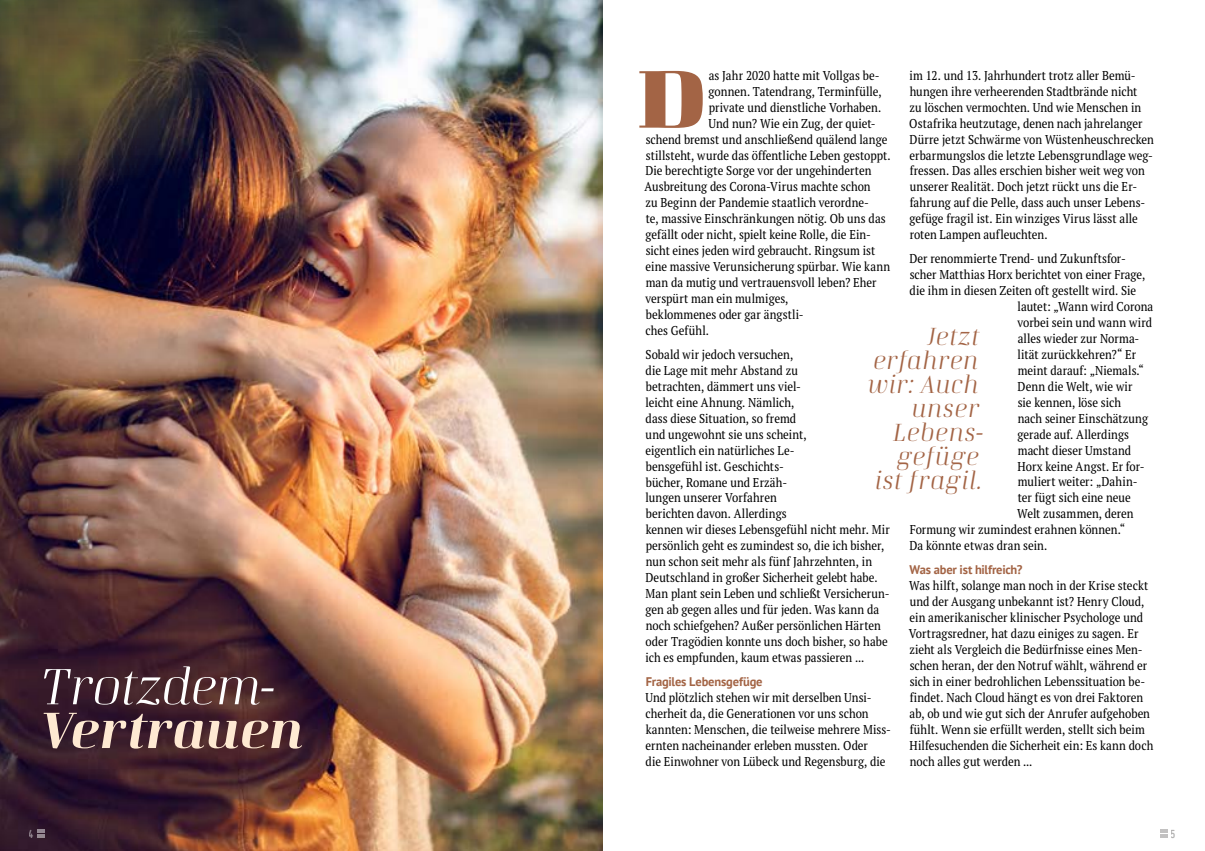
<style>
.page{position:relative;width:1205px;height:851px;background:#fff}
.page>*{position:absolute;margin:0;border:0;box-sizing:border-box;transform-origin:0 0}
.t1{font:800 84.12px "Curve";color:#a36445}
.t2{font:italic 300 52.5px "Curve";letter-spacing:-.04em;color:#fff}
.t3{font:italic 700 52.5px "Curve";letter-spacing:-.025em;color:#fee9d2}
.t4{font:italic 300 25.62px/23.9px "Curve";color:#a36445;text-align:right}
.t5{font:condensed 12.75px/16px "PT Serif Pro";color:#000}
.t6{font:700 12.5px "PT Sans";letter-spacing:-.015em;color:#a36445}
.t7{font:700 12.5px "Miso";color:#fff}
.t8{font:700 12.5px "Miso";color:#b3b2b2}
</style>
<div class="page">
<img style="left:0;top:0;width:602px;height:850px">
<svg style="left:0;top:0;width:225px;height:191px;background:#453e30"></svg>
<svg style="left:1160px;top:829px;width:8px;height:8px"></svg>
<svg style="left:37px;top:829px;width:8px;height:8px"></svg>
<h2 class="t2" style="left:40px;top:655px;width:235px">Trotzdem-</h2>
<h2 class="t3" style="left:40px;top:699px;width:265px">Vertrauen</h2>
<p class="t5" style="left:909px;top:67px;width:246px">im 12. und 13. Jahrhundert trotz aller Bemü&shy;hungen ihre verheerenden Stadtbrände nicht<br>zu löschen vermochten. Und wie Menschen in Ostafrika heutzutage, denen nach jahrelanger Dürre jetzt Schwärme von Wüstenheuschrecken erbarmungslos die letzte Lebensgrundlage weg&shy;fressen. Das alles erschien bisher weit weg von unserer Realität. Doch jetzt rückt uns die Er&shy;fahrung auf die Pelle, dass auch unser Lebens&shy;gefüge fragil ist. Ein winziges Virus lässt alle roten Lampen aufleuchten.</p>
<p class="t5" style="left:909px;top:250px;width:218px">Der renommierte Trend- und Zukunftsfor-</p>
<p class="t5" style="left:910px;top:266px;width:237px">scher Matthias Horx berichtet von einer Frage,</p>
<p class="t5" style="left:909px;top:282px;width:228px">die ihm in diesen Zeiten oft gestellt wird. Sie</p>
<p class="t5" style="left:1017px;top:298px;width:137px">lautet: „Wann wird Corona</p>
<p class="t5" style="left:1017px;top:314px;width:136px">vorbei sein und wann wird</p>
<p class="t5" style="left:1017px;top:330px;width:123px">alles wieder zur Norma-</p>
<p class="t5" style="left:1017px;top:346px;width:120px">lität zurückkehren?“ Er</p>
<p class="t5" style="left:1018px;top:362px;width:128px">meint darauf: „Niemals.“</p>
<p class="t5" style="left:1017px;top:378px;width:116px">Denn die Welt, wie wir</p>
<p class="t5" style="left:1018px;top:394px;width:105px">sie kennen, löse sich</p>
<p class="t5" style="left:1018px;top:410px;width:132px">nach seiner Einschätzung</p>
<p class="t5" style="left:1017px;top:426px;width:113px">gerade auf. Allerdings</p>
<p class="t5" style="left:1018px;top:442px;width:115px">macht dieser Umstand</p>
<p class="t5" style="left:1017px;top:457px;width:129px">Horx keine Angst. Er for-</p>
<p class="t5" style="left:1018px;top:473px;width:121px">muliert weiter: „Dahin-</p>
<p class="t5" style="left:1018px;top:489px;width:114px">ter fügt sich eine neue</p>
<p class="t5" style="left:1017px;top:505px;width:118px">Welt zusammen, deren</p>
<p class="t5" style="left:910px;top:521px;width:217px">Formung wir zumindest erahnen können.“</p>
<p class="t5" style="left:909px;top:537px;width:139px">Da könnte etwas dran sein.</p>
<p class="t6" style="left:909px;top:561px;width:114px">Was aber ist hilfreich?</p>
<p class="t5" style="left:909px;top:577px;width:246px">Was hilft, solange man noch in der Krise steckt und der Ausgang unbekannt ist? Henry Cloud, ein amerikanischer klinischer Psychologe und Vortragsredner, hat dazu einiges zu sagen. Er zieht als Vergleich die Bedürfnisse eines Men&shy;schen heran, der den Notruf wählt, während er sich in einer bedrohlichen Lebenssituation be&shy;findet. Nach Cloud hängt es von drei Faktoren ab, ob und wie gut sich der Anrufer aufgehoben fühlt. Wenn sie erfüllt werden, stellt sich beim Hilfesuchenden die Sicherheit ein: Es kann doch noch alles gut werden ...</p>
<h1 class="t1" style="left:637px;top:49px;width:73px">D</h1>
<p class="t5" style="left:709px;top:67px;width:172px">as Jahr 2020 hatte mit Vollgas be-</p>
<p class="t5" style="left:708px;top:83px;width:175px">gonnen. Tatendrang, Terminfülle,</p>
<p class="t5" style="left:709px;top:99px;width:174px">private und dienstliche Vorhaben.</p>
<p class="t5" style="left:708px;top:115px;width:169px">Und nun? Wie ein Zug, der quiet-</p>
<p class="t5" style="left:646px;top:131px;width:243px">schend bremst und anschließend quälend lange</p>
<p class="t5" style="left:646px;top:147px;width:246px">stillsteht, wurde das öffentliche Leben gestoppt.</p>
<p class="t5" style="left:645px;top:163px;width:227px">Die berechtigte Sorge vor der ungehinderten</p>
<p class="t5" style="left:644px;top:179px;width:228px">Ausbreitung des Corona-Virus machte schon</p>
<p class="t5" style="left:645px;top:194px;width:225px">zu Beginn der Pandemie staatlich verordne-</p>
<p class="t5" style="left:646px;top:210px;width:242px">te, massive Einschränkungen nötig. Ob uns das</p>
<p class="t5" style="left:645px;top:226px;width:227px">gefällt oder nicht, spielt keine Rolle, die Ein-</p>
<p class="t5" style="left:646px;top:242px;width:231px">sicht eines jeden wird gebraucht. Ringsum ist</p>
<p class="t5" style="left:645px;top:258px;width:246px">eine massive Verunsicherung spürbar. Wie kann</p>
<p class="t5" style="left:646px;top:274px;width:232px">man da mutig und vertrauensvoll leben? Eher</p>
<p class="t5" style="left:645px;top:290px;width:145px">verspürt man ein mulmiges,</p>
<p class="t5" style="left:646px;top:306px;width:159px">beklommenes oder gar ängstli-</p>
<p class="t5" style="left:645px;top:322px;width:65px">ches Gefühl.</p>
<p class="t5" style="left:645px;top:346px;width:246px">Sobald wir jedoch versuchen,<br>die Lage mit mehr Abstand zu<br>betrachten, dämmert uns viel-<br>leicht eine Ahnung. Nämlich,<br>dass diese Situation, so fremd<br>und ungewohnt sie uns scheint,<br>eigentlich ein natürliches Le-<br>bensgefühl ist. Geschichts-<br>bücher, Romane und Erzäh-<br>lungen unserer Vorfahren<br>berichten davon. Allerdings<br>kennen wir dieses Lebensgefühl nicht mehr. Mir persönlich geht es zumindest so, die ich bisher, nun schon seit mehr als fünf Jahrzehnten, in Deutschland in großer Sicherheit gelebt habe.<br>Man plant sein Leben und schließt Versicherun&shy;gen ab gegen alles und für jeden. Was kann da noch schiefgehen? Außer persönlichen Härten oder Tragödien konnte uns doch bisher, so habe ich es empfunden, kaum etwas passieren ...</p>
<p class="t6" style="left:646px;top:673px;width:118px">Fragiles Lebensgefüge</p>
<p class="t5" style="left:645px;top:689px;width:245px">Und plötzlich stehen wir mit derselben Unsi&shy;cherheit da, die Generationen vor uns schon kannten: Menschen, die teilweise mehrere Miss‑ ernten nacheinander erleben mussten. Oder<br>die Einwohner von Lübeck und Regensburg, die</p>
<h3 class="t4" style="left:867px;top:324px;width:117px">Jetzt erfahren wir: Auch unser<br>Lebens&shy;gefüge ist fragil.</h3>
<p class="t7" style="left:29px;top:826px;width:7px">4</p>
<p class="t8" style="left:1171px;top:826px;width:7px">5</p>
</div>
